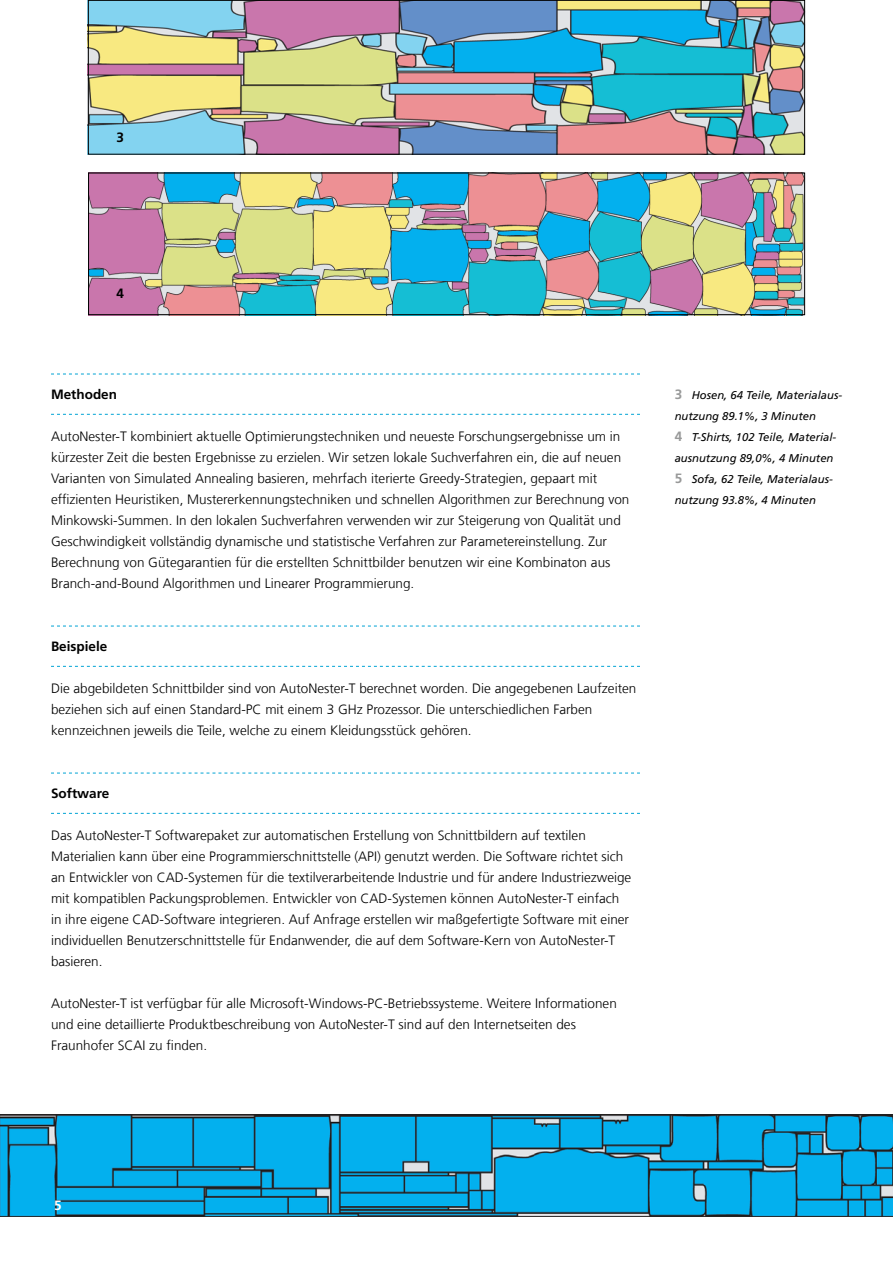
<style>
.page{position:relative;width:893px;height:1263px;background:#fff}
.page>*{position:absolute;margin:0;border:0;box-sizing:border-box;transform-origin:0 0}
.t1{font:300 13.5px/21px "Frutiger LT Com";color:#000}
.t2{font:700 13.5px "Frutiger LT Com";color:#000}
.t3{font:700 13.5px "Frutiger LT Com";color:#fff}
.t4{font:italic 11.25px/21px "Frutiger LT Com";color:#000}
.s1{font-weight:700;font-style:normal;font-size:13.5px;color:#989999}
</style>
<div class="page">
<svg style="left:51px;top:374px;width:589px;height:1px"></svg>
<svg style="left:51px;top:414px;width:589px;height:1px"></svg>
<svg style="left:51px;top:626px;width:589px;height:1px"></svg>
<svg style="left:51px;top:666px;width:589px;height:1px"></svg>
<svg style="left:51px;top:773px;width:589px;height:1px"></svg>
<svg style="left:51px;top:813px;width:589px;height:1px"></svg>
<img style="left:90px;top:2px;width:713px;height:151px">
<div style="left:88px;top:0;width:717px;height:155px;border:1px solid #000"></div>
<img style="left:0;top:1114px;width:893px;height:102px">
<img style="left:90px;top:175px;width:713px;height:138px">
<div style="left:88px;top:173px;width:717px;height:142px;border:1px solid #000"></div>
<p class="t2" style="left:116px;top:130px;width:9px">3</p>
<p class="t2" style="left:116px;top:285px;width:9px">4</p>
<p class="t2" style="left:51px;top:386px;width:68px">Methoden</p>
<p class="t1" style="left:51px;top:426px;width:580px">AutoNester-T kombiniert aktuelle Optimierungstechniken und neueste Forschungsergebnisse um in kürzester Zeit die besten Ergebnisse zu erzielen. Wir setzen lokale Suchverfahren ein, die auf neuen Varianten von Simulated Annealing basieren, mehrfach iterierte Greedy-Strategien, gepaart mit effizienten Heuristiken, Mustererkennungstechniken und schnellen Algorithmen zur Berechnung von Minkowski-Summen. In den lokalen Suchverfahren verwenden wir zur Steigerung von Qualität und Geschwindigkeit vollständig dynamische und statistische Verfahren zur Parametereinstellung. Zur Berechnung von Gütegarantien für die erstellten Schnittbilder benutzen wir eine Kombinaton aus Branch-and-Bound Algorithmen und Linearer Programmierung.</p>
<p class="t2" style="left:51px;top:638px;width:58px">Beispiele</p>
<p class="t1" style="left:51px;top:678px;width:587px">Die abgebildeten Schnittbilder sind von AutoNester-T berechnet worden. Die angegebenen Laufzeiten beziehen sich auf einen Standard-PC mit einem 3 GHz Prozessor. Die unterschiedlichen Farben kennzeichnen jeweils die Teile, welche zu einem Kleidungsstück gehören.</p>
<p class="t2" style="left:51px;top:785px;width:60px">Software</p>
<p class="t1" style="left:51px;top:825px;width:582px">Das AutoNester-T Softwarepaket zur automatischen Erstellung von Schnittbildern auf textilen Materialien kann über eine Programmierschnittstelle (API) genutzt werden. Die Software richtet sich an Entwickler von CAD-Systemen für die textilverarbeitende Industrie und für andere Industriezweige mit kompatiblen Packungsproblemen. Entwickler von CAD-Systemen können AutoNester-T einfach in ihre eigene CAD-Software integrieren. Auf Anfrage erstellen wir maßgefertigte Software mit einer individuellen Benutzerschnittstelle für Endanwender, die auf dem Software-Kern von AutoNester-T basieren.</p>
<p class="t1" style="left:51px;top:993px;width:567px">AutoNester-T ist verfügbar für alle Microsoft-Windows-PC-Betriebssysteme. Weitere Informationen und eine detaillierte Produktbeschreibung von AutoNester-T sind auf den Internetseiten des<br>Fraunhofer SCAI zu finden.</p>
<p class="t4" style="left:675px;top:385px;width:169px"><span class="s1">3</span> Hosen, 64 Teile, Materialaus&shy;nutzung 89.1%, 3 Minuten<br><span class="s1">4</span> T-Shirts, 102 Teile, Material&shy;ausnutzung 89,0%, 4 Minuten<br><span class="s1">5</span> Sofa, 62 Teile, Materialaus&shy;nutzung 93.8%, 4 Minuten</p>
<p class="t3" style="left:54px;top:1197px;width:9px">5</p>
</div>
